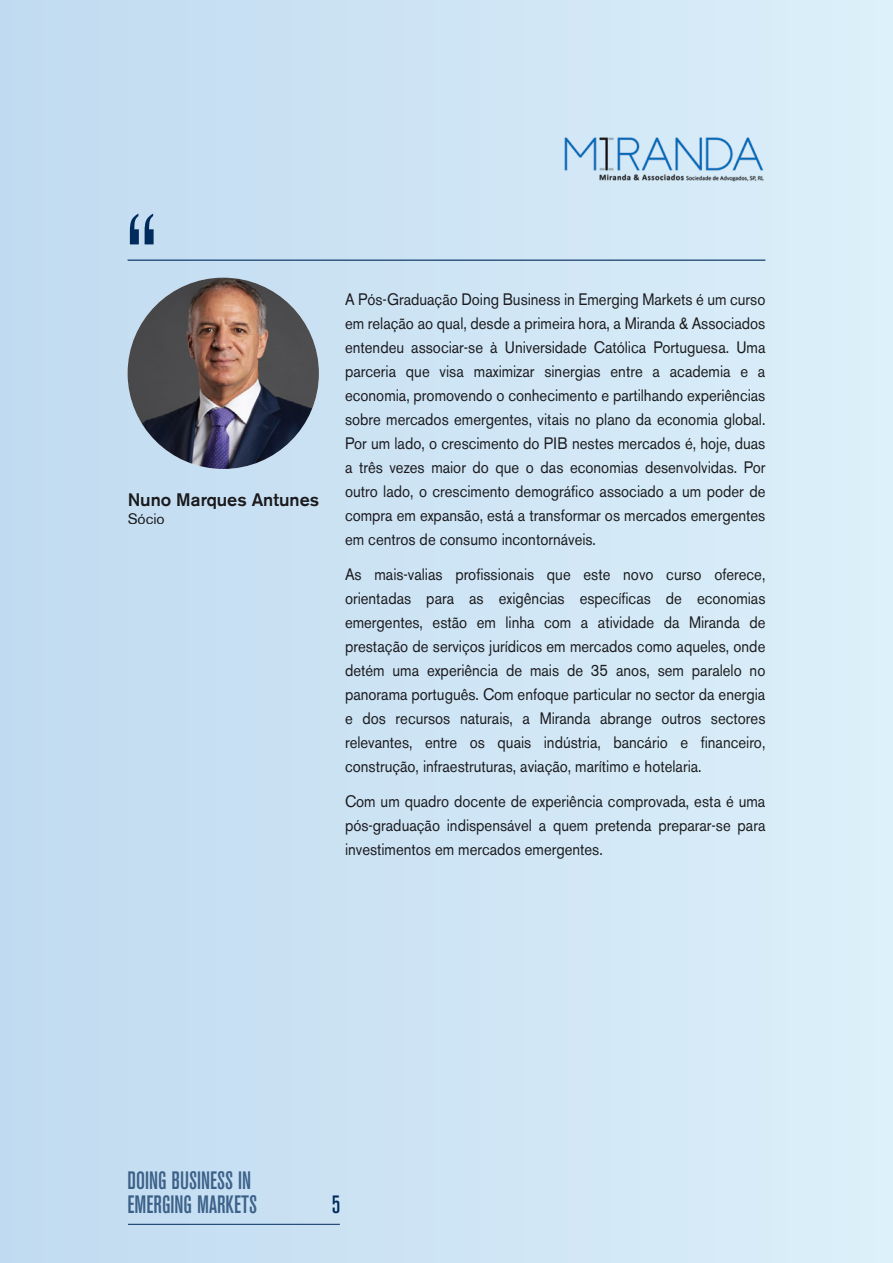
<style>
.page{position:relative;width:893px;height:1263px;background:#fff}
.page>*{position:absolute;margin:0;border:0;box-sizing:border-box;transform-origin:0 0}
.t1{font:500 condensed 117px "Akzidenz Grotesk BE";color:#002b5c;scale:.96 1}
.t2{font:500 condensed 24.9px/24px "Akzidenz Grotesk BE";color:rgb(0 43 92/.7);scale:.96 1}
.t3{font:500 condensed 24.9px "Akzidenz Grotesk BE";color:#002b5c;scale:.96 1}
.t4{font:500 18px "Akzidenz Grotesk BE";color:#231f20}
.t5{font:16.5px/24px "Akzidenz Grotesk BE";color:#231f20;text-align:justify;scale:.9 1}
.t6{font:15px "Akzidenz Grotesk BE";color:#231f20}
</style>
<div class="page">
<div style="left:0;top:0;width:893px;height:1263px;background:linear-gradient(to right,#c0daf0,#dcf0f9)"></div>
<img style="left:128px;top:278px;width:191px;height:191px;border-radius:96px">
<hr style="left:128px;top:260px;width:637px;height:1px;background:#002b5c">
<hr style="left:128px;top:1224px;width:212px;height:1px;background:#002b5c">
<img style="left:549px;top:124px;width:228px;height:71px">
<h1 class="t1" style="left:125px;top:191px;width:36px">“</h1>
<p class="t4" style="left:128px;top:488px;width:193px">Nuno Marques Antunes</p>
<p class="t6" style="left:128px;top:509px;width:39px">Sócio</p>
<p class="t5" style="left:345px;top:288px;width:469px">A Pós-Graduação Doing Business in Emerging Markets é um curso em relação ao qual, desde a primeira hora, a Miranda &amp; Associados entendeu associar-se à Universidade Católica Portuguesa. Uma parceria que visa maximizar sinergias entre a academia e a economia, promovendo o conhecimento e partilhando experiências sobre mercados emergentes, vitais no plano da economia global.<br>Por um lado, o crescimento do PIB nestes mercados é, hoje, duas a três vezes maior do que o das economias desenvolvidas. Por outro lado, o crescimento demográfico associado a um poder de compra em expansão, está a transformar os mercados emergentes em centros de consumo incontornáveis.</p>
<p class="t5" style="left:345px;top:562px;width:469px">As mais-valias profissionais que este novo curso oferece, orientadas para as exigências específicas de economias emergentes, estão em linha com a atividade da Miranda de prestação de serviços jurídicos em mercados como aqueles, onde detém uma experiência de mais de 35 anos, sem paralelo no panorama português. Com enfoque particular no sector da energia e dos recursos naturais, a Miranda abrange outros sectores relevantes, entre os quais indústria, bancário e financeiro, construção, infraestruturas, aviação, marítimo e hotelaria.</p>
<p class="t5" style="left:345px;top:789px;width:469px">Com um quadro docente de experiência comprovada, esta é uma pós-graduação indispensável a quem pretenda preparar-se para investimentos em mercados emergentes.</p>
<h2 class="t2" style="left:128px;top:1168px;width:136px">DOING BUSINESS IN<br>EMERGING MARKETS</h2>
<h2 class="t3" style="left:332px;top:1190px;width:10px">5</h2>
</div>
